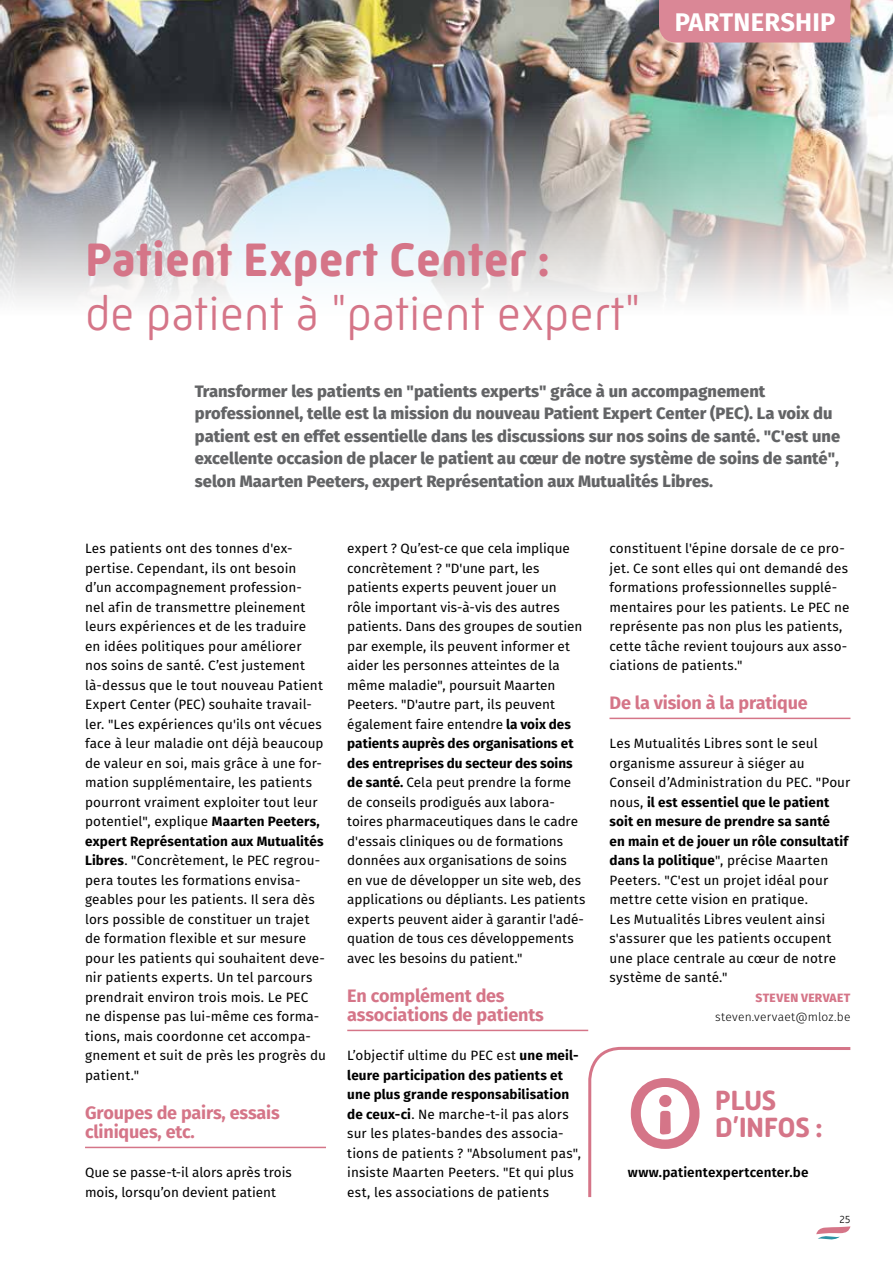
<style>
.page{position:relative;width:893px;height:1263px;background:#fff}
.page>*{position:absolute;margin:0;border:0;box-sizing:border-box;transform-origin:0 0}
.t1{font:300 48px "Mic 32 New Rounded";color:#d57588}
.t2{font:700 48px "Mic 32 New Rounded";color:#d57588}
.t3{font:700 28.5px/27px "Mic 32 New Rounded";letter-spacing:-.025em;color:#d57588}
.t4{font:700 25.5px "Fira Sans";letter-spacing:.01em;color:#fff}
.t5{font:700 18px/19.5px "Fira Sans";letter-spacing:-.01em;color:#d57588}
.t6{font:800 16.5px/22.5px "Fira Sans";color:#636466}
.t7{font:13.5px/19.5px "Fira Sans";letter-spacing:.005em;color:#000}
.t8{font:600 13.5px "Fira Sans";letter-spacing:.01em;color:#000}
.t9{font:300 12px "Fira Sans";letter-spacing:.015em;color:#000}
.t10{font:800 12px "Fira Sans";letter-spacing:.03em;color:#d57588}
.t11{font:300 10.5px "Mic 32 New Rounded";color:#000}
.s1{font-weight:700}
</style>
<div class="page">
<img style="left:0;top:0;width:893px;height:302px">
<hr style="left:85px;top:1147px;width:241px;height:1px;background:#d57588">
<hr style="left:347px;top:1030px;width:241px;height:1px;background:#d57588">
<hr style="left:609px;top:718px;width:241px;height:1px;background:#d57588">
<div style="left:659px;top:0;width:191px;height:43px;background:#da8796"></div>
<svg style="left:588px;top:1046px;width:263px;height:152px"></svg>
<svg style="left:816px;top:1226px;width:34px;height:14px"></svg>
<h3 class="t4" style="left:675px;top:4px;width:162px">PARTNERSHIP</h3>
<h1 class="t2" style="left:85px;top:232px;width:467px">Patient Expert Center :</h1>
<h1 class="t1" style="left:85px;top:286px;width:557px">de patient à "patient expert"</h1>
<p class="t6" style="left:195px;top:379px;width:647px">Transformer les patients en "patients experts" grâce à un accompagnement professionnel, telle est la mission du nouveau Patient Expert Center (PEC). La voix du patient est en effet essentielle dans les discussions sur nos soins de santé. "C'est une excellente occasion de placer le patient au cœur de notre système de soins de santé", selon Maarten Peeters, expert Représentation aux Mutualités Libres.</p>
<p class="t7" style="left:85px;top:539px;width:242px">Les patients ont des tonnes d'ex&shy;pertise. Cependant, ils ont besoin d’un accompagnement profession-<br>nel afin de transmettre pleinement leurs expériences et de les traduire<br>en idées politiques pour améliorer nos soins de santé. C’est justement là-dessus que le tout nouveau Patient Expert Center (PEC) souhaite travail&shy;ler. "Les expériences qu'ils ont vécues face à leur maladie ont déjà beaucoup de valeur en soi, mais grâce à une for&shy;mation supplémentaire, les patients pourront vraiment exploiter tout leur potentiel", explique <span class="s1">Maarten Peeters, expert Représentation aux Mutualités Libres</span>. "Concrètement, le PEC regrou&shy;pera toutes les formations envisa&shy;geables pour les patients. Il sera dès lors possible de constituer un trajet de formation flexible et sur mesure pour les patients qui souhaitent deve&shy;nir patients experts. Un tel parcours prendrait environ trois mois. Le PEC ne dispense pas lui-même ces forma&shy;tions, mais coordonne cet accompa&shy;gnement et suit de près les progrès du patient."</p>
<h3 class="t5" style="left:85px;top:1102px;width:196px">Groupes de pairs, essais cliniques, etc.</h3>
<p class="t7" style="left:85px;top:1163px;width:208px">Que se passe-t-il alors après trois mois, lorsqu’on devient patient</p>
<p class="t7" style="left:347px;top:539px;width:240px">expert ? Qu’est-ce que cela implique concrètement ? "D'une part, les patients experts peuvent jouer un<br>rôle important vis-à-vis des autres patients. Dans des groupes de soutien par exemple, ils peuvent informer et aider les personnes atteintes de la même maladie", poursuit Maarten Peeters. "D'autre part, ils peuvent également faire entendre <span class="s1">la voix des patients auprès des organisations et des entreprises du secteur des soins de santé.</span> Cela peut prendre la forme de conseils prodigués aux labora&shy;toires pharmaceutiques dans le cadre d'essais cliniques ou de formations données aux organisations de soins en vue de développer un site web, des applications ou dépliants. Les patients experts peuvent aider à garantir l'adé&shy;quation de tous ces développements avec les besoins du patient."</p>
<h3 class="t5" style="left:347px;top:985px;width:198px">En complément des associations de patients</h3>
<p class="t7" style="left:347px;top:1046px;width:235px">L’objectif ultime du PEC est <span class="s1">une meil&shy;leure participation des patients et une plus grande responsabilisation de ceux-ci</span>. Ne marche-t-il pas alors sur les plates-bandes des associa&shy;tions de patients ? "Absolument pas", insiste Maarten Peeters. "Et qui plus est, les associations de patients</p>
<p class="t7" style="left:609px;top:539px;width:242px">constituent l'épine dorsale de ce pro&shy;jet. Ce sont elles qui ont demandé des formations professionnelles supplé&shy;mentaires pour les patients. Le PEC ne représente pas non plus les patients, cette tâche revient toujours aux asso&shy;ciations de patients."</p>
<h3 class="t5" style="left:609px;top:693px;width:200px">De la vision à la pratique</h3>
<p class="t7" style="left:609px;top:734px;width:242px">Les Mutualités Libres sont le seul organisme assureur à siéger au Conseil d’Administration du PEC. "Pour nous, <span class="s1">il est essentiel que le patient soit en mesure de prendre sa santé<br>en main et de jouer un rôle consultatif dans la politique</span>", précise Maarten Peeters. "C'est un projet idéal pour mettre cette vision en pratique.<br>Les Mutualités Libres veulent ainsi s'assurer que les patients occupent une place centrale au cœur de notre système de santé."</p>
<p class="t10" style="left:755px;top:989px;width:96px">STEVEN VERVAET</p>
<p class="t9" style="left:715px;top:1008px;width:137px">steven.vervaet@mloz.be</p>
<h2 class="t3" style="left:715px;top:1087px;width:109px">PLUS<br>D’INFOS :</h2>
<p class="t8" style="left:628px;top:1163px;width:182px">www.patientexpertcenter.be</p>
<p class="t11" style="left:839px;top:1213px;width:12px">25</p>
</div>
